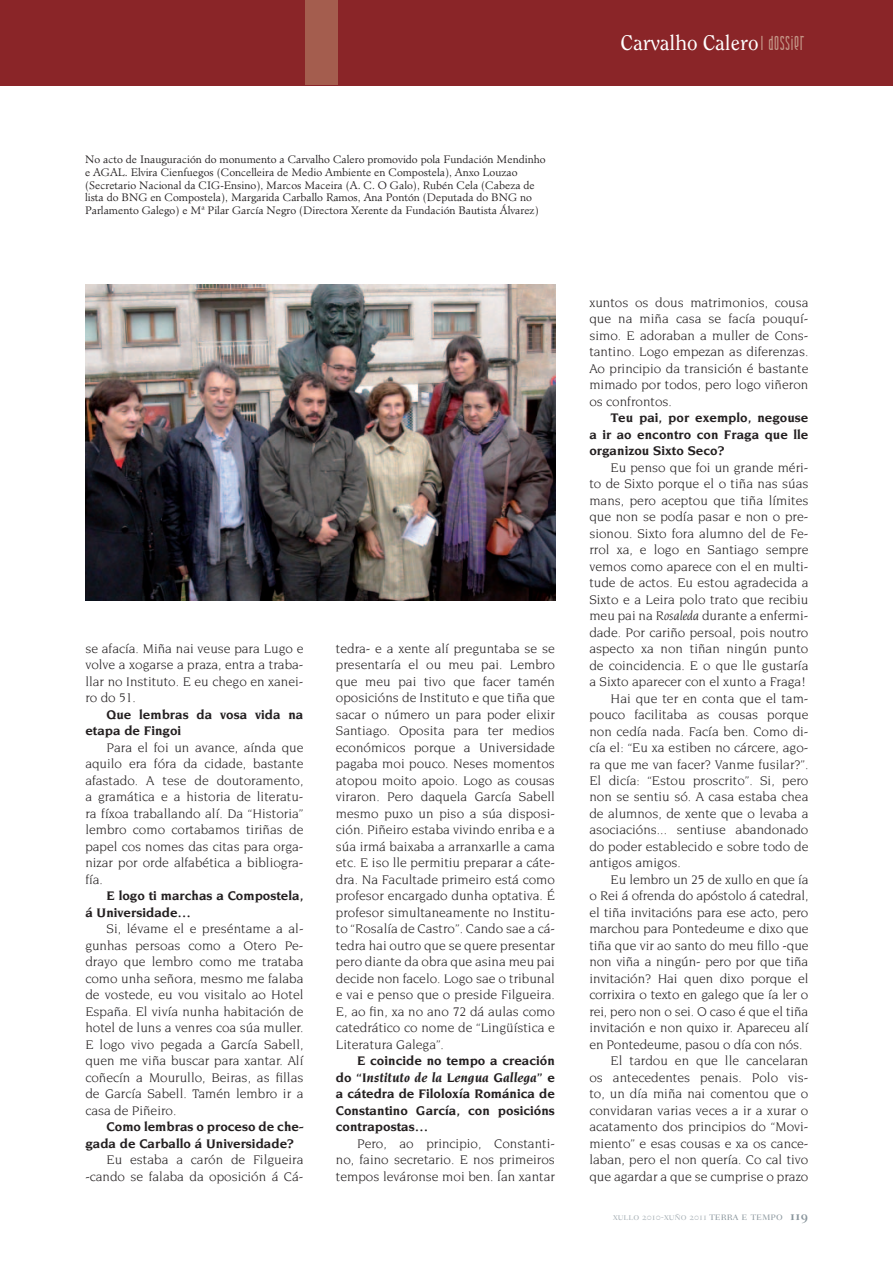
<style>
.page{position:relative;width:893px;height:1263px;background:#fff}
.page>*{position:absolute;margin:0;border:0;box-sizing:border-box;transform-origin:0 0}
.t1{font:21px "Clearface";color:#fff}
.t2{font:13.5px/16.5px "Novarese";color:#231f20;text-align:justify}
.t3{font:700 13.5px/16.5px "Novarese";color:#231f20}
.t4{font:300 10.5px/12.6px "Minister";color:#231f20}
.t5{font:10.5px "Fairfield Light SC";color:#a6afb5}
.s1{font-family:"Andover";color:#c49788}
.s2{font-style:italic}
.s3{font-size:12px;color:#89959c}
.s4{font-family:"Fairfield Bold SC";font-size:13.5px;color:#89959c}
</style>
<div class="page">
<div style="left:0;top:0;width:893px;height:85px;background:#8a2528"></div>
<div style="left:305px;top:0;width:32px;height:85px;background:#a45d4e"></div>
<img style="left:85px;top:285px;width:470px;height:315px">
<h1 class="t1" style="left:621px;top:30px;width:187px">Carvalho Calero <span class="s1">| DOSSIER</span></h1>
<p class="t4" style="left:85px;top:153px;width:462px">No acto de Inauguración do monumento a Carvalho Calero promovido pola Fundación Mendinho e AGAL. Elvira Cienfuegos (Concelleira de Medio Ambiente en Compostela), Anxo Louzao (Secretario Nacional da CIG-Ensino), Marcos Maceira (A. C. O Galo), Rubén Cela (Cabeza de lista do BNG en Compostela), Margarida Carballo Ramos, Ana Pontón (Deputada do BNG no Parlamento Galego) e Mª Pilar García Negro (Directora Xerente da Fundación Bautista Álvarez)</p>
<p class="t2" style="left:85px;top:640px;width:220px">se afacía. Miña nai veuse para Lugo e volve a xogarse a praza, entra a traba&shy;llar no Instituto. E eu chego en xanei&shy;ro do 51.</p>
<p class="t3" style="left:85px;top:706px;width:220px;text-indent:21px">Que lembras da vosa vida na etapa de Fingoi</p>
<p class="t2" style="left:85px;top:739px;width:220px;text-indent:21px">Para el foi un avance, aínda que aquilo era fóra da cidade, bastante afastado. A tese de doutoramento, a gramática e a historia de literatu&shy;ra fíxoa traballando alí. Da “Historia” lembro como cortabamos tiriñas de papel cos nomes das citas para orga&shy;nizar por orde alfabética a bibliogra&shy;fía.</p>
<p class="t3" style="left:85px;top:887px;width:220px;text-indent:21px">E logo ti marchas a Compostela, á Universidade…</p>
<p class="t2" style="left:85px;top:920px;width:220px;text-indent:21px">Si, lévame el e preséntame a al&shy;gunhas persoas como a Otero Pe&shy;drayo que lembro como me trataba como unha señora, mesmo me falaba de vostede, eu vou visitalo ao Hotel España. El vivía nunha habitación de hotel de luns a venres coa súa muller.<br>E logo vivo pegada a García Sabell, quen me viña buscar para xantar. Alí coñecín a Mourullo, Beiras, as fillas de García Sabell. Tamén lembro ir a casa de Piñeiro.</p>
<p class="t3" style="left:85px;top:1118px;width:220px;text-indent:21px">Como lembras o proceso de che&shy;gada de Carballo á Universidade?</p>
<p class="t2" style="left:85px;top:1151px;width:220px;text-align:right">Eu estaba a carón de Filgueira -cando se falaba da oposición á Cá-</p>
<p class="t2" style="left:336px;top:640px;width:221px">tedra- e a xente alí preguntaba se se presentaría el ou meu pai. Lembro que meu pai tivo que facer tamén oposicións de Instituto e que tiña que sacar o número un para poder elixir Santiago. Oposita para ter medios económicos porque a Universidade pagaba moi pouco. Neses momentos atopou moito apoio. Logo as cousas viraron. Pero daquela García Sabell mesmo puxo un piso a súa disposi&shy;ción. Piñeiro estaba vivindo enriba e a súa irmá baixaba a arranxarlle a cama etc. E iso lle permitiu preparar a cáte&shy;dra. Na Facultade primeiro está como profesor encargado dunha optativa. É profesor simultaneamente no Institu&shy;to “Rosalía de Castro”. Cando sae a cá&shy;tedra hai outro que se quere presentar pero diante da obra que asina meu pai decide non facelo. Logo sae o tribunal e vai e penso que o preside Filgueira.<br>E, ao fin, xa no ano 72 dá aulas como catedrático co nome de “Lingüística e Literatura Galega”.</p>
<p class="t3" style="left:336px;top:1052px;width:221px;text-align:justify;text-indent:21px">E coincide no tempo a creación do <span class="s2">“Instituto de la Lengua Gallega”</span> e a cátedra de Filoloxía Románica de Constantino García, con posicións contrapostas…</p>
<p class="t2" style="left:336px;top:1135px;width:221px;text-indent:21px">Pero, ao principio, Constanti&shy;no, faino secretario. E nos primeiros tempos leváronse moi ben. Ían xantar</p>
<p class="t2" style="left:589px;top:294px;width:221px">xuntos os dous matrimonios, cousa que na miña casa se facía pouquí&shy;simo. E adoraban a muller de Cons&shy;tantino. Logo empezan as diferenzas.<br>Ao principio da transición é bastante mimado por todos, pero logo viñeron os confrontos.</p>
<p class="t3" style="left:589px;top:409px;width:221px;text-align:justify;text-indent:21px">Teu pai, por exemplo, negouse a ir ao encontro con Fraga que lle organizou Sixto Seco?</p>
<p class="t2" style="left:611px;top:459px;width:199px">Eu penso que foi un grande méri-</p>
<p class="t2" style="left:589px;top:475px;width:221px">to de Sixto porque el o tiña nas súas</p>
<p class="t2" style="left:589px;top:492px;width:221px">mans, pero aceptou que tiña límites</p>
<p class="t2" style="left:589px;top:508px;width:220px">que non se podía pasar e non o pre-</p>
<p class="t2" style="left:589px;top:525px;width:221px">sionou. Sixto fora alumno del de Fe-</p>
<p class="t2" style="left:589px;top:541px;width:221px">rrol xa, e logo en Santiago sempre</p>
<p class="t2" style="left:589px;top:558px;width:221px">vemos como aparece con el en multi-</p>
<p class="t2" style="left:589px;top:574px;width:221px">tude de actos. Eu estou agradecida a</p>
<p class="t2" style="left:589px;top:591px;width:220px">Sixto e a Leira polo trato que recibiu</p>
<p class="t2" style="left:589px;top:607px;width:221px">meu pai na <span class="s2">Rosaleda</span> durante a enfermi-</p>
<p class="t2" style="left:589px;top:624px;width:221px">dade. Por cariño persoal, pois noutro</p>
<p class="t2" style="left:589px;top:640px;width:221px">aspecto xa non tiñan ningún punto</p>
<p class="t2" style="left:589px;top:657px;width:221px">de coincidencia. E o que lle gustaría</p>
<p class="t2" style="left:589px;top:673px;width:218px">a Sixto aparecer con el xunto a Fraga!</p>
<p class="t2" style="left:611px;top:690px;width:199px">Hai que ter en conta que el tam-</p>
<p class="t2" style="left:589px;top:706px;width:221px">pouco facilitaba as cousas porque</p>
<p class="t2" style="left:589px;top:723px;width:221px">non cedía nada. Facía ben. Como di-</p>
<p class="t2" style="left:589px;top:739px;width:221px">cía el: “Eu xa estiben no cárcere, ago-</p>
<p class="t2" style="left:589px;top:756px;width:221px">ra que me van facer? Vanme fusilar?”.</p>
<p class="t2" style="left:589px;top:772px;width:221px">El dicía: “Estou proscrito”. Si, pero</p>
<p class="t2" style="left:589px;top:789px;width:221px">non se sentiu só. A casa estaba chea</p>
<p class="t2" style="left:589px;top:805px;width:221px">de alumnos, de xente que o levaba a</p>
<p class="t2" style="left:589px;top:822px;width:221px">asociacións... sentiuse abandonado</p>
<p class="t2" style="left:589px;top:838px;width:221px">do poder establecido e sobre todo de</p>
<p class="t2" style="left:589px;top:855px;width:93px">antigos amigos.</p>
<p class="t2" style="left:611px;top:871px;width:199px">Eu lembro un 25 de xullo en que ía</p>
<p class="t2" style="left:589px;top:888px;width:221px">o Rei á ofrenda do apóstolo á catedral,</p>
<p class="t2" style="left:589px;top:904px;width:221px">el tiña invitacións para ese acto, pero</p>
<p class="t2" style="left:589px;top:921px;width:221px">marchou para Pontedeume e dixo que</p>
<p class="t2" style="left:589px;top:937px;width:221px">tiña que vir ao santo do meu fillo -que</p>
<p class="t2" style="left:589px;top:954px;width:220px">non viña a ningún- pero por que tiña</p>
<p class="t2" style="left:589px;top:970px;width:221px">invitación? Hai quen dixo porque el</p>
<p class="t2" style="left:589px;top:987px;width:221px">corrixira o texto en galego que ía ler o</p>
<p class="t2" style="left:589px;top:1003px;width:220px">rei, pero non o sei. O caso é que el tiña</p>
<p class="t2" style="left:589px;top:1020px;width:221px">invitación e non quixo ir. Apareceu alí</p>
<p class="t2" style="left:589px;top:1036px;width:215px">en Pontedeume, pasou o día con nós.</p>
<p class="t2" style="left:611px;top:1053px;width:199px">El tardou en que lle cancelaran</p>
<p class="t2" style="left:589px;top:1069px;width:221px">os antecedentes penais. Polo vis-</p>
<p class="t2" style="left:589px;top:1086px;width:220px">to, un día miña nai comentou que o</p>
<p class="t2" style="left:589px;top:1102px;width:221px">convidaran varias veces a ir a xurar o</p>
<p class="t2" style="left:589px;top:1119px;width:221px">acatamento dos principios do “Movi-</p>
<p class="t2" style="left:589px;top:1135px;width:221px">miento” e esas cousas e xa os cance-</p>
<p class="t2" style="left:589px;top:1152px;width:221px">laban, pero el non quería. Co cal tivo</p>
<p class="t2" style="left:589px;top:1168px;width:221px">que agardar a que se cumprise o prazo</p>
<p class="t5" style="left:613px;top:1210px;width:196px">xullo 2010-xuño 2011 <span class="s3">terra e tempo</span> <span class="s4">119</span></p>
</div>
